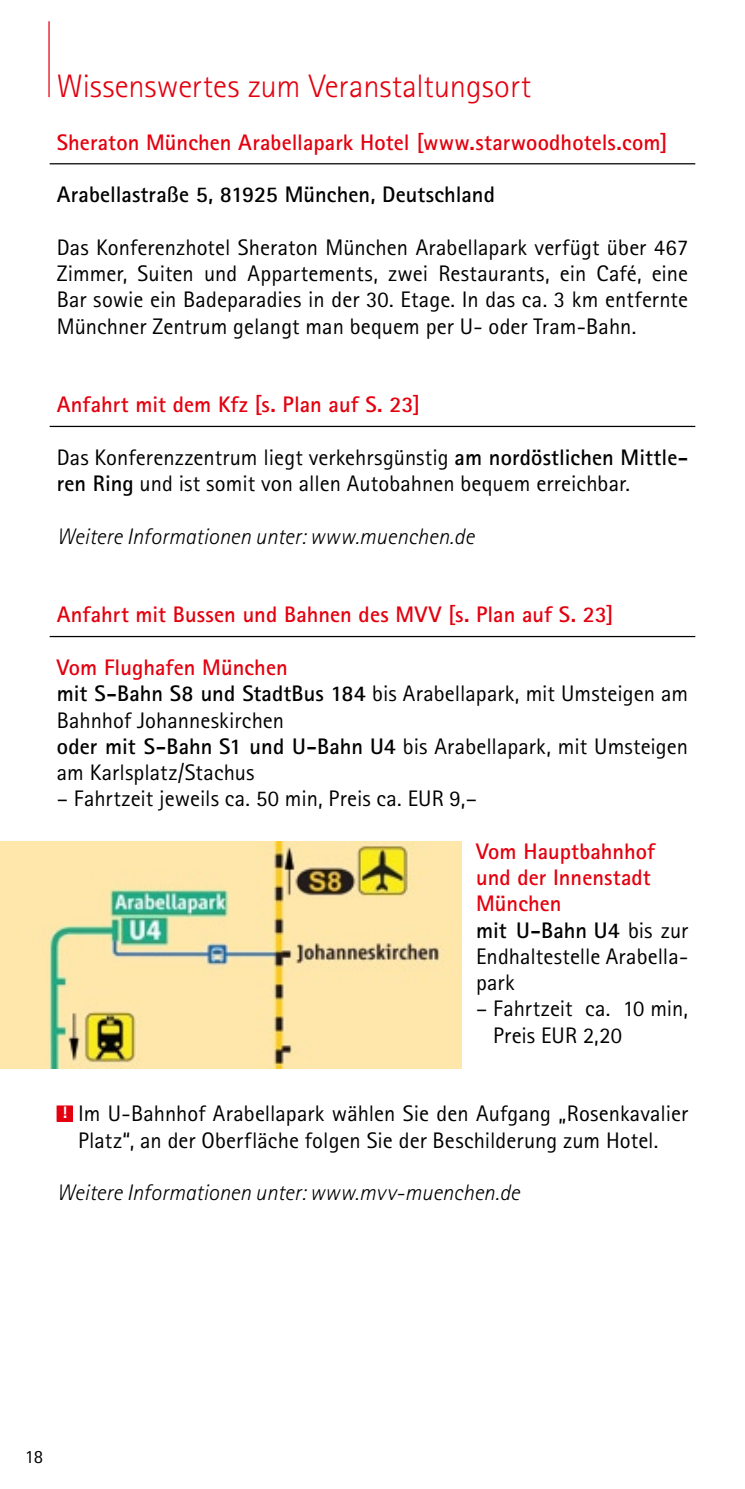
<style>
.page{position:relative;width:745px;height:1489px;background:#fff}
.page>*{position:absolute;margin:0;border:0;box-sizing:border-box;transform-origin:0 0}
.t1{font:300 32.5px "Rotis Sans Serif Std";color:#e3000f}
.t2{font:22.5px/26.2px "Rotis Sans Serif Std";color:#000}
.t3{font:700 22.5px/26.2px "Rotis Sans Serif Std";letter-spacing:.005em;color:#e3000f}
.t4{font:italic 300 22.5px "Rotis Sans Serif Std";color:#000}
.t5{font:700 22.5px "Rotis Sans Serif Std";letter-spacing:.005em;color:#000}
.t6{font:18.75px "Rotis Sans Serif Std";color:#000}
.s1{font-weight:700}
.s2{font-weight:700;color:#e3000f}
.s3{color:#000}
.s4{font-weight:400;color:#000}
.s5{font-weight:800;font-size:17.5px;color:#fff}
</style>
<div class="page">
<hr style="left:48px;top:21px;width:2px;height:76px;background:#e3000f">
<hr style="left:50px;top:163px;width:644px;height:1px;background:#000">
<hr style="left:50px;top:426px;width:644px;height:1px;background:#000">
<hr style="left:50px;top:636px;width:644px;height:1px;background:#000">
<div style="left:57px;top:1105px;width:15px;height:16px;background:#e3000f"></div>
<div style="left:57px;top:1105px;width:15px;height:16px;border:1px solid #e3000f"></div>
<img style="left:0;top:841px;width:461px;height:227px">
<h1 class="t1" style="left:57px;top:68px;width:475px">Wissenswertes zum Veranstaltungsort</h1>
<p class="t3" style="left:57px;top:128px;width:612px">Sheraton München Arabellapark Hotel [www.starwoodhotels.com]</p>
<p class="t5" style="left:57px;top:180px;width:439px">Arabellastraße 5, 81925 München, Deutschland</p>
<p class="t2" style="left:57px;top:234px;width:632px;text-align:justify">Das Konferenzhotel Sheraton München Arabellapark verfügt über 467<br>Zimmer, Suiten und Appartements, zwei Restaurants, ein Café, eine Bar sowie ein Badeparadies in der 30. Etage. In das ca. 3 km entfernte Münchner Zentrum gelangt man bequem per U- oder Tram-Bahn.</p>
<p class="t3" style="left:57px;top:391px;width:364px">Anfahrt mit dem Kfz [s. Plan auf S. 23]</p>
<p class="t2" style="left:57px;top:444px;width:632px">Das Konferenzzentrum liegt verkehrsgünstig <span class="s1">am nordöstlichen Mittle&shy;ren Ring</span> und ist somit von allen Autobahnen bequem erreichbar.</p>
<p class="t4" style="left:57px;top:523px;width:419px">Weitere Informationen unter: www.muenchen.de</p>
<p class="t3" style="left:57px;top:601px;width:558px">Anfahrt mit Bussen und Bahnen des MVV [s. Plan auf S. 23]</p>
<p class="t2" style="left:57px;top:654px;width:632px"><span class="s2">Vom Flughafen München<br></span><span class="s1">mit S-Bahn S8 und StadtBus 184</span> bis Arabellapark, mit Umsteigen am Bahnhof Johanneskirchen<br><span class="s1">oder mit S-Bahn S1 und U-Bahn U4</span> bis Arabellapark, mit Umsteigen am Karlsplatz/Stachus</p>
<p class="t2" style="left:57px;top:785px;width:421px">– Fahrtzeit jeweils ca. 50 min, Preis ca. EUR 9,–</p>
<p class="t3" style="left:476px;top:837px;width:213px">Vom Hauptbahnhof und der Innenstadt<br>München<br><span class="s3">mit U-Bahn U4</span> <span class="s4">bis zur<br>Endhaltestelle Arabella&shy;park</span></p>
<p class="t2" style="left:493px;top:995px;width:196px;text-indent:-17px">– Fahrtzeit ca. 10 min,<br>Preis EUR 2,20</p>
<p class="t2" style="left:62px;top:1100px;width:627px;text-align:center"><span class="s5">!</span> Im U-Bahnhof Arabellapark wählen Sie den Aufgang „Rosenkavalier<br>Platz“, an der Oberfläche folgen Sie der Beschilderung zum Hotel.</p>
<p class="t4" style="left:57px;top:1179px;width:464px">Weitere Informationen unter: www.mvv-muenchen.de</p>
<p class="t6" style="left:25px;top:1445px;width:20px">18</p>
</div>
